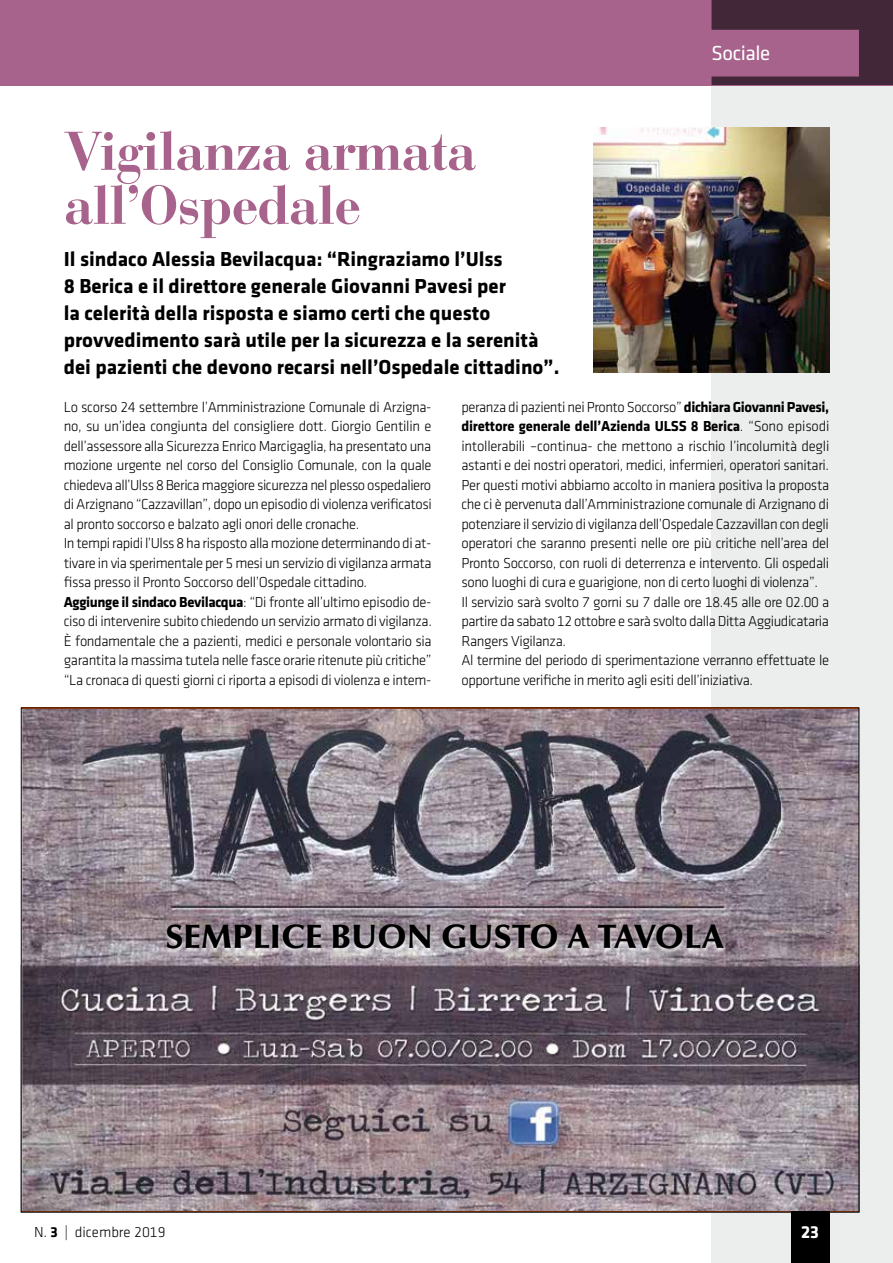
<style>
.page{position:relative;width:893px;height:1263px;background:#fff}
.page>*{position:absolute;margin:0;border:0;box-sizing:border-box;transform-origin:0 0}
.t1{font:700 54px/54px "Bauer Bodoni";letter-spacing:-.025em;color:#a7638b}
.t2{font:900 33.6px "Optima";color:#000}
.t3{font:700 21px/27px "Klavika";color:#000}
.t4{font:21px "Klavika Regular OSTF";letter-spacing:-.02em;color:#fff}
.t5{font:700 18px "Klavika";color:#fff}
.t6{font:15px/19.5px "Klavika Light TF";letter-spacing:-.025em;color:#000}
.t7{font:700 15px "Klavika";letter-spacing:-.01em;color:#000}
.t8{font:15px "Klavika Light TF";color:#000}
.s1{font-family:"Klavika";font-weight:700}
.s2{font-family:"Klavika Light TF";font-weight:400}
</style>
<div class="page">
<div style="left:711px;top:85px;width:182px;height:1178px;background:#eceded"></div>
<div style="left:0;top:0;width:893px;height:85px;background:#a7638b"></div>
<svg style="left:711px;top:0;width:182px;height:85px"></svg>
<img style="left:23px;top:709px;width:834px;height:501px">
<img style="left:161px;top:918px;width:567px;height:46px">
<div style="left:791px;top:1212px;width:38px;height:51px;background:#000"></div>
<img style="left:594px;top:128px;width:235px;height:245px">
<h1 class="t1" style="left:64px;top:124px;width:414px">Vigilanza armata all’Ospedale</h1>
<p class="t3" style="left:64px;top:245px;width:497px">Il sindaco Alessia Bevilacqua: “Ringraziamo l’Ulss<br>8 Berica e il direttore generale Giovanni Pavesi per<br>la celerità della risposta e siamo certi che questo provvedimento sarà utile per la sicurezza e la serenità dei pazienti che devono recarsi nell’Ospedale cittadino”.</p>
<h3 class="t4" style="left:711px;top:43px;width:60px">Sociale</h3>
<p class="t6" style="left:64px;top:397px;width:370px">Lo scorso 24 settembre l’Amministrazione Comunale di Arzigna&shy;no, su un’idea congiunta del consigliere dott. Giorgio Gentilin e dell’assessore alla Sicurezza Enrico Marcigaglia, ha presentato una mozione urgente nel corso del Consiglio Comunale, con la quale chiedeva all’Ulss 8 Berica maggiore sicurezza nel plesso ospedaliero di Arzignano “Cazzavillan”, dopo un episodio di violenza verificatosi al pronto soccorso e balzato agli onori delle cronache.<br>In tempi rapidi l’Ulss 8 ha risposto alla mozione determinando di at&shy;tivare in via sperimentale per 5 mesi un servizio di vigilanza armata fissa presso il Pronto Soccorso dell’Ospedale cittadino.<br><span class="s1">Aggiunge il sindaco Bevilacqua</span>: “Di fronte all’ultimo episodio de&shy;ciso di intervenire subito chiedendo un servizio armato di vigilanza.<br>È fondamentale che a pazienti, medici e personale volontario sia garantita la massima tutela nelle fasce orarie ritenute più critiche” “La cronaca di questi giorni ci riporta a episodi di violenza e intem-</p>
<p class="t6" style="left:461px;top:397px;width:369px">peranza di pazienti nei Pronto Soccorso” <span class="s1">dichiara Giovanni Pavesi,</span></p>
<p class="t7" style="left:461px;top:418px;width:369px">direttore generale dell’Azienda ULSS 8 Berica<span class="s2">. “Sono episodi</span></p>
<p class="t6" style="left:461px;top:436px;width:369px">intollerabili –continua- che mettono a rischio l’incolumità degli astanti e dei nostri operatori, medici, infermieri, operatori sanitari.<br>Per questi motivi abbiamo accolto in maniera positiva la proposta che ci è pervenuta dall’Amministrazione comunale di Arzignano di potenziare il servizio di vigilanza dell’Ospedale Cazzavillan con degli operatori che saranno presenti nelle ore più critiche nell’area del Pronto Soccorso, con ruoli di deterrenza e intervento. Gli ospedali sono luoghi di cura e guarigione, non di certo luoghi di violenza”.<br>Il servizio sarà svolto 7 gorni su 7 dalle ore 18.45 alle ore 02.00 a partire da sabato 12 ottobre e sarà svolto dalla Ditta Aggiudicataria Rangers Vigilanza.<br>Al termine del periodo di sperimentazione verranno effettuate le opportune verifiche in merito agli esiti dell’iniziativa.</p>
<h2 class="t2" style="left:165px;top:916px;width:561px">SEMPLICE BUON GUSTO A TAVOLA</h2>
<p class="t8" style="left:34px;top:1225px;width:133px">N. <span class="s1">3</span> | dicembre 2019</p>
<p class="t5" style="left:801px;top:1222px;width:19px">23</p>
</div>
